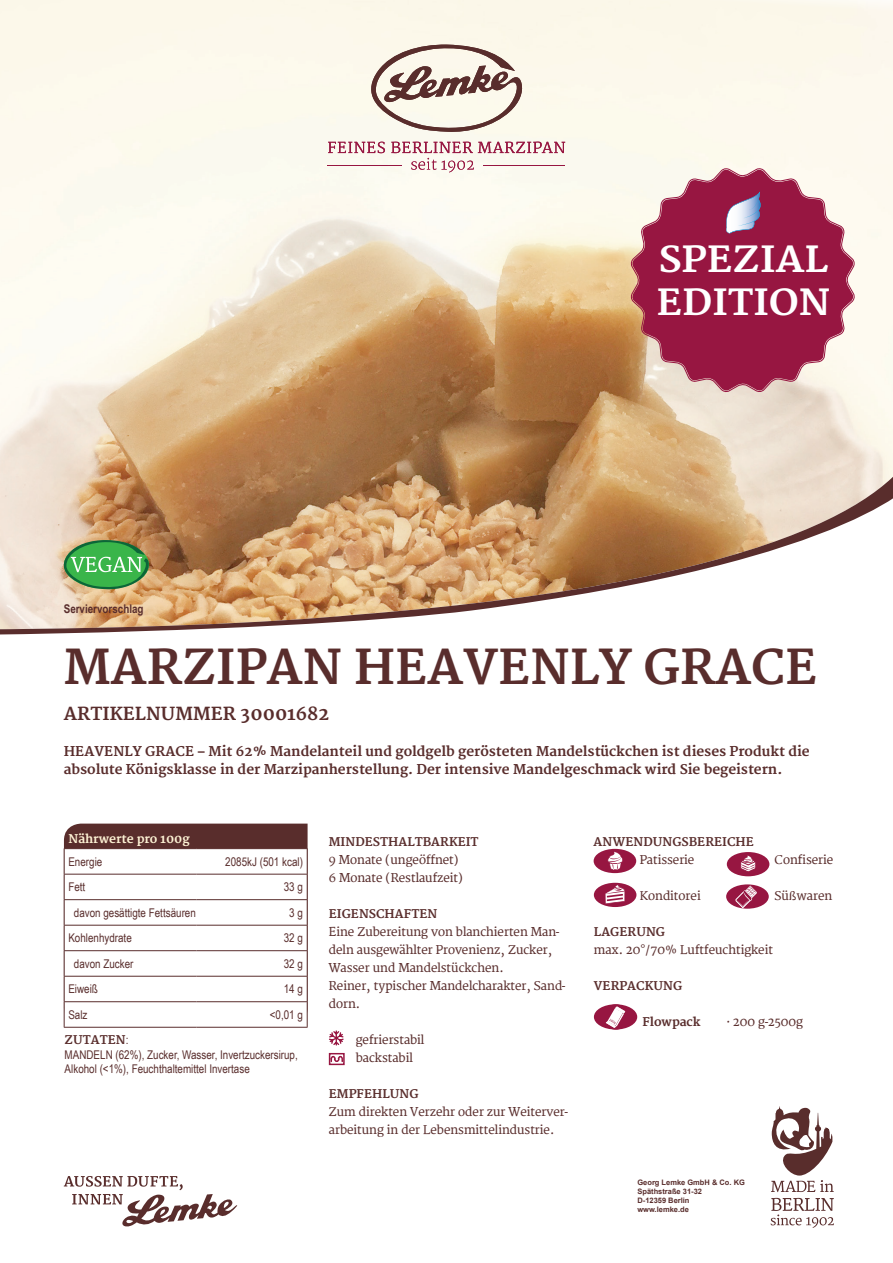
<style>
.page{position:relative;width:893px;height:1263px;background:#fff}
.page>*{position:absolute;margin:0;border:0;box-sizing:border-box;transform-origin:0 0}
.t1{font:700 48px "Merriweather";color:#592d2c}
.t2{font:700 36px/43.2px "Merriweather";color:#fff;scale:1.07 1}
.t3{font:700 18px "Merriweather";color:#592d2c}
.t4{font:700 13.5px/18px "Merriweather";color:#592d2c}
.t5{font:12px/18px "Merriweather";color:#592d2c}
.t6{font:12px/14.4px "Arial Narrow";color:#592d2c}
.t7{font:700 12px "Merriweather";color:#592d2c}
.t8{font:700 12px "Arial Narrow";color:#592d2c}
.t9{font:700 12px "Merriweather";color:#fef3d5}
.t10{font:700 7.5px/9px "Arial";color:#592d2c}
.s1{font-family:"Arial Narrow";font-weight:400}
</style>
<div class="page">
<svg style="left:64px;top:1176px;width:173px;height:50px"></svg>
<svg style="left:771px;top:1106px;width:63px;height:86px"></svg>
<svg style="left:771px;top:1198px;width:63px;height:30px"></svg>
<img style="left:0;top:0;width:893px;height:442px">
<svg style="left:364px;top:44px;width:160px;height:89px;background:#d2c5bb"></svg>
<svg style="left:328px;top:142px;width:57px;height:11px"></svg>
<svg style="left:391px;top:142px;width:174px;height:30px"></svg>
<hr style="left:483px;top:165px;width:82px;height:1px;background:#971641">
<hr style="left:328px;top:165px;width:74px;height:1px;background:#971641">
<svg style="left:0;top:442px;width:893px;height:193px"></svg>
<svg style="left:64px;top:540px;width:85px;height:49px;background:#65af61"></svg>
<svg style="left:329px;top:1030px;width:15px;height:16px"></svg>
<svg style="left:332px;top:1056px;width:10px;height:6px"></svg>
<div style="left:329px;top:1053px;width:16px;height:12px;border:2px solid #971641"></div>
<div style="left:64px;top:824px;width:244px;height:24px;background:#592d2c"></div>
<hr style="left:64px;top:1027px;width:132px;height:1px;background:#592d2c">
<hr style="left:196px;top:1027px;width:112px;height:1px;background:#592d2c">
<svg style="left:64px;top:849px;width:244px;height:178px"></svg>
<hr style="left:64px;top:1001px;width:132px;height:1px;background:#592d2c">
<hr style="left:196px;top:1001px;width:112px;height:1px;background:#592d2c">
<hr style="left:64px;top:848px;width:132px;height:1px;background:#592d2c">
<hr style="left:196px;top:848px;width:112px;height:1px;background:#592d2c">
<div style="left:594px;top:1004px;width:43px;height:25px;background:#971641;border-radius:50%"></div>
<div style="left:603px;top:1004px;width:26px;height:26px;background:#971641;border-radius:50%"></div>
<svg style="left:606px;top:1006px;width:19px;height:21px"></svg>
<div style="left:594px;top:883px;width:42px;height:24px;background:#971641;border-radius:50%"></div>
<svg style="left:605px;top:884px;width:20px;height:20px"></svg>
<div style="left:594px;top:849px;width:42px;height:24px;background:#971641;border-radius:50%"></div>
<svg style="left:608px;top:852px;width:15px;height:18px"></svg>
<div style="left:726px;top:884px;width:43px;height:25px;background:#971641;border-radius:50%"></div>
<svg style="left:735px;top:885px;width:22px;height:23px"></svg>
<div style="left:727px;top:852px;width:42px;height:24px;background:#971641;border-radius:50%"></div>
<svg style="left:740px;top:855px;width:16px;height:17px"></svg>
<svg style="left:630px;top:167px;width:226px;height:226px"></svg>
<svg style="left:632px;top:170px;width:221px;height:221px;background:#ae4b67"></svg>
<svg style="left:726px;top:192px;width:36px;height:42px"></svg>
<p class="t8" style="left:64px;top:599px;width:81px">Serviervorschlag</p>
<h2 class="t2" style="left:656px;top:238px;width:164px">spezial edition</h2>
<h1 class="t1" style="left:64px;top:638px;width:755px">marzipan heavenly grace</h1>
<h3 class="t3" style="left:64px;top:703px;width:267px">Artikelnummer 30001682</h3>
<p class="t4" style="left:64px;top:742px;width:22px">HEAVENLY</p>
<p class="t4" style="left:145px;top:742px;width:11px">GRACE</p>
<p class="t4" style="left:64px;top:742px;width:747px;text-indent:134px">– Mit 62% Mandelanteil und goldgelb gerösteten Mandelstückchen ist dieses Produkt die absolute Königsklasse in der Marzipanherstellung. Der intensive Mandelgeschmack wird Sie begeistern.</p>
<p class="t9" style="left:68px;top:831px;width:123px">Nährwerte pro 100g</p>
<p class="t6" style="left:68px;top:854px;width:35px">Energie</p>
<p class="t6" style="left:225px;top:854px;width:79px">2085kJ (501 kcal)</p>
<p class="t6" style="left:68px;top:879px;width:18px">Fett</p>
<p class="t6" style="left:284px;top:879px;width:21px">33 g</p>
<p class="t6" style="left:74px;top:905px;width:123px">davon gesättigte Fettsäuren</p>
<p class="t6" style="left:289px;top:905px;width:15px">3 g</p>
<p class="t6" style="left:68px;top:930px;width:65px">Kohlenhydrate</p>
<p class="t6" style="left:284px;top:930px;width:21px">32 g</p>
<p class="t6" style="left:74px;top:956px;width:61px">davon Zucker</p>
<p class="t6" style="left:284px;top:956px;width:21px">32 g</p>
<p class="t6" style="left:68px;top:981px;width:31px">Eiweiß</p>
<p class="t6" style="left:284px;top:981px;width:21px">14 g</p>
<p class="t6" style="left:68px;top:1007px;width:21px">Salz</p>
<p class="t6" style="left:270px;top:1007px;width:35px">&lt;0,01 g</p>
<p class="t7" style="left:65px;top:1032px;width:65px">Zutaten<span class="s1">:</span></p>
<p class="t6" style="left:65px;top:1047px;width:235px">MANDELN (62%), Zucker, Wasser, Invertzuckersirup,<br>Alkohol (&lt;1%), Feuchthaltemittel Invertase</p>
<p class="t7" style="left:329px;top:834px;width:151px">Mindesthaltbarkeit</p>
<p class="t5" style="left:329px;top:850px;width:136px">9 Monate (ungeöffnet)<br>6 Monate (Restlaufzeit)</p>
<p class="t7" style="left:329px;top:906px;width:110px">Eigenschaften</p>
<p class="t5" style="left:329px;top:922px;width:238px">Eine Zubereitung von blanchierten Man&shy;deln ausgewählter Provenienz, Zucker,<br>Wasser und Mandelstückchen.<br>Reiner, typischer Mandelcharakter, Sand&shy;dorn.</p>
<p class="t5" style="left:356px;top:1030px;width:70px">gefrierstabil backstabil</p>
<p class="t7" style="left:329px;top:1086px;width:91px">Empfehlung</p>
<p class="t5" style="left:329px;top:1102px;width:241px">Zum direkten Verzehr oder zur Weiterver&shy;arbeitung in der Lebensmittelindustrie.</p>
<p class="t7" style="left:594px;top:834px;width:162px">Anwendungsbereiche</p>
<p class="t5" style="left:640px;top:850px;width:56px">Patisserie</p>
<p class="t5" style="left:640px;top:886px;width:63px">Konditorei</p>
<p class="t5" style="left:774px;top:850px;width:60px">Confiserie</p>
<p class="t5" style="left:774px;top:886px;width:59px">Süßwaren</p>
<p class="t7" style="left:594px;top:924px;width:73px">Lagerung</p>
<p class="t5" style="left:594px;top:940px;width:181px">max. 20°/70% Luftfeuchtigkeit</p>
<p class="t7" style="left:594px;top:978px;width:90px">Verpackung</p>
<p class="t7" style="left:642px;top:1014px;width:60px">Flowpack</p>
<p class="t5" style="left:726px;top:1012px;width:78px">· 200 g-2500g</p>
<p class="t10" style="left:637px;top:1178px;width:109px">Georg Lemke GmbH &amp; Co. KG<br>Späthstraße 31-32<br>D-12359 Berlin<br>www.lemke.de</p>
</div>
